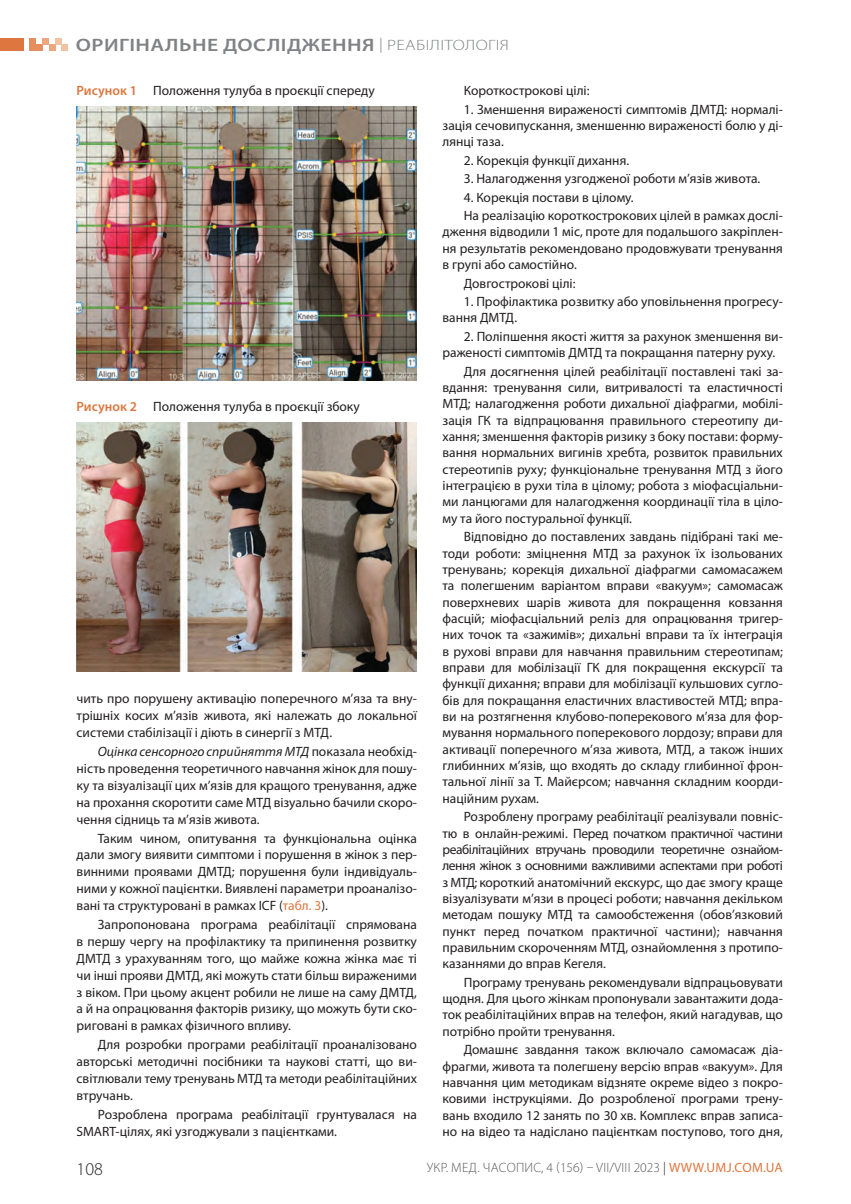
<style>
.page{position:relative;width:851px;height:1204px;background:#fff}
.page>*{position:absolute;margin:0;border:0;box-sizing:border-box;transform-origin:0 0}
.t1{font:600 18px "Myriad Pro";letter-spacing:.02em;color:#808285;scale:1.2 1}
.t2{font:300 18px "Myriad Pro";color:#231f20}
.t3{font:300 15px "Myriad Pro";color:#808285;scale:1.2 1}
.t4{font:13.5px/16.4px "Myriad Pro";color:#231f20;text-align:justify}
.t5{font:300 13.5px "Myriad Pro";letter-spacing:.02em;color:#57585a}
.t6{font:13.5px "Myriad Pro";color:#dd773f}
.s1{font-weight:600;font-size:18px}
.s2{font-weight:600;color:#dd773f}
.s3{font-style:italic}
.s4{color:#dd773f}
.s5{color:#231f20}
.s6{font-weight:400;color:#dd773f}
</style>
<div class="page">
<img style="left:77px;top:106px;width:340px;height:274px">
<img style="left:77px;top:422px;width:340px;height:250px">
<div style="left:0;top:38px;width:23px;height:13px;background:#dd773f"></div>
<svg style="left:62px;top:45px;width:6px;height:6px"></svg>
<svg style="left:49px;top:45px;width:6px;height:6px"></svg>
<div style="left:36px;top:45px;width:7px;height:6px;background:#e58f5f"></div>
<div style="left:55px;top:38px;width:7px;height:7px;background:#f2c3a3"></div>
<div style="left:43px;top:38px;width:6px;height:7px;background:#eca77e"></div>
<div style="left:30px;top:38px;width:6px;height:13px;background:#e58f5f"></div>
<h1 class="t1" style="left:76px;top:34px;width:24px">Оригіна</h1>
<h1 class="t1" style="left:165px;top:34px;width:23px">льне</h1>
<h1 class="t1" style="left:223px;top:34px;width:5px">дос</h1>
<h1 class="t1" style="left:267px;top:34px;width:57px">лідженн</h1>
<p class="t3" style="left:362px;top:36px;width:37px"><span class="s1">я</span>|Реабілітологія</p>
<p class="t4" style="left:77px;top:82px;width:299px"><span class="s2">Рисунок 1</span> ПОЛОЖЕННЯ ТУЛУБА В ПРОЄКЦІЇ СПЕРЕДУ</p>
<p class="t4" style="left:77px;top:398px;width:285px"><span class="s2">Рисунок 2</span> ПОЛОЖЕННЯ ТУЛУБА В ПРОЄКЦІЇ ЗБОКУ</p>
<p class="t4" style="left:77px;top:690px;width:342px;line-height:16.8px">ЧИТЬ ПРО ПОРУШЕНУ АКТИВАЦІЮ ПОПЕРЕЧНОГО М’ЯЗА ТА ВНУ-ТРІШНІХ КОСИХ М’ЯЗІВ ЖИВОТА, ЯКІ НАЛЕЖАТЬ ДО ЛОКАЛЬНОЇ СИСТЕМИ СТАБІЛІЗАЦІЇ І ДІЮТЬ В СИНЕРГІЇ З МТД.</p>
<p class="t4" style="left:77px;top:743px;width:342px;line-height:16.8px;text-indent:21px"><span class="s3">Оцінка сенсорного сприйняття МТД</span> ПОКАЗАЛА НЕОБХІД-НІСТЬ ПРОВЕДЕННЯ ТЕОРЕТИЧНОГО НАВЧАННЯ ЖІНОК ДЛЯ ПОШУ-КУ ТА ВІЗУАЛІЗАЦІЇ ЦИХ М’ЯЗІВ ДЛЯ КРАЩОГО ТРЕНУВАННЯ, АДЖЕ НА ПРОХАННЯ СКОРОТИТИ САМЕ МТД ВІЗУАЛЬНО БАЧИЛИ СКОРО-ЧЕННЯ СІДНИЦЬ ТА М’ЯЗІВ ЖИВОТА.</p>
<p class="t4" style="left:77px;top:829px;width:342px;line-height:16.8px;text-indent:21px">ТАКИМ ЧИНОМ, ОПИТУВАННЯ ТА ФУНКЦІОНАЛЬНА ОЦІНКА ДАЛИ ЗМОГУ ВИЯВИТИ СИМПТОМИ І ПОРУШЕННЯ В ЖІНОК З ПЕР-ВИННИМИ ПРОЯВАМИ ДМТД; ПОРУШЕННЯ БУЛИ ІНДИВІДУАЛЬ-НИМИ У КОЖНОЇ ПАЦІЄНТКИ. ВИЯВЛЕНІ ПАРАМЕТРИ ПРОАНАЛІЗО-ВАНІ ТА СТРУКТУРОВАНІ В РАМКАХ ICF (<span class="s4">ТАБЛ. 3</span>).</p>
<p class="t4" style="left:77px;top:915px;width:342px;line-height:16.8px;text-indent:21px">ЗАПРОПОНОВАНА ПРОГРАМА РЕАБІЛІТАЦІЇ СПРЯМОВАНА В ПЕРШУ ЧЕРГУ НА ПРОФІЛАКТИКУ ТА ПРИПИНЕННЯ РОЗВИТКУ ДМТД З УРАХУВАННЯМ ТОГО, ЩО МАЙЖЕ КОЖНА ЖІНКА МАЄ ТІ ЧИ ІНШІ ПРОЯВИ ДМТД, ЯКІ МОЖУТЬ СТАТИ БІЛЬШ ВИРАЖЕНИМИ З ВІКОМ. ПРИ ЦЬОМУ АКЦЕНТ РОБИЛИ НЕ ЛИШЕ НА САМУ ДМТД, А Й НА ОПРАЦЮВАННЯ ФАКТОРІВ РИЗИКУ, ЩО МОЖУТЬ БУТИ СКО-РИГОВАНІ В РАМКАХ ФІЗИЧНОГО ВПЛИВУ.</p>
<p class="t4" style="left:77px;top:1036px;width:342px;line-height:16.8px;text-indent:21px">ДЛЯ РОЗРОБКИ ПРОГРАМИ РЕАБІЛІТАЦІЇ ПРОАНАЛІЗОВАНО АВТОРСЬКІ МЕТОДИЧНІ ПОСІБНИКИ ТА НАУКОВІ СТАТТІ, ЩО ВИ-СВІТЛЮВАЛИ ТЕМУ ТРЕНУВАНЬ МТД ТА МЕТОДИ РЕАБІЛІТАЦІЙНИХ ВТРУЧАНЬ.</p>
<p class="t4" style="left:77px;top:1105px;width:342px;line-height:16.8px;text-indent:21px">РОЗРОБЛЕНА ПРОГРАМА РЕАБІЛІТАЦІЇ ГРУНТУВАЛАСЯ НА<br>SMART-ЦІЛЯХ, ЯКІ УЗГОДЖУВАЛИ З ПАЦІЄНТКАМИ.</p>
<h1 class="t2" style="left:77px;top:1157px;width:28px">108</h1>
<p class="t4" style="left:463px;top:82px;width:127px">КОРОТКОСТРОКОВІ ЦІЛІ:</p>
<p class="t4" style="left:442px;top:101px;width:342px;text-indent:21px">1. ЗМЕНШЕННЯ ВИРАЖЕНОСТІ СИМПТОМІВ ДМТД: НОРМАЛІ-ЗАЦІЯ СЕЧОВИПУСКАННЯ, ЗМЕНШЕННЮ ВИРАЖЕНОСТІ БОЛЮ У ДІ-ЛЯНЦІ ТАЗА.</p>
<p class="t4" style="left:463px;top:152px;width:167px">2. КОРЕКЦІЯ ФУНКЦІЇ ДИХАННЯ.</p>
<p class="t4" style="left:463px;top:170px;width:298px">3. НАЛАГОДЖЕННЯ УЗГОДЖЕНОЇ РОБОТИ М’ЯЗІВ ЖИВОТА.</p>
<p class="t4" style="left:463px;top:188px;width:320px;line-height:18.5px">4. КОРЕКЦІЯ ПОСТАВИ В ЦІЛОМУ.<br>НА РЕАЛІЗАЦІЮ КОРОТКОСТРОКОВИХ ЦІЛЕЙ В РАМКАХ ДОСЛІ-</p>
<p class="t4" style="left:442px;top:223px;width:342px">ДЖЕННЯ ВІДВОДИЛИ 1 МІС, ПРОТЕ ДЛЯ ПОДАЛЬШОГО ЗАКРІПЛЕН-НЯ РЕЗУЛЬТАТІВ РЕКОМЕНДОВАНО ПРОДОВЖУВАТИ ТРЕНУВАННЯ В ГРУПІ АБО САМОСТІЙНО.</p>
<p class="t4" style="left:463px;top:275px;width:113px">ДОВГОСТРОКОВІ ЦІЛІ:</p>
<p class="t4" style="left:442px;top:293px;width:342px;text-indent:21px">1. ПРОФІЛАКТИКА РОЗВИТКУ АБО УПОВІЛЬНЕННЯ ПРОГРЕСУ-<br>ВАННЯ ДМТД.</p>
<p class="t4" style="left:442px;top:328px;width:342px;text-indent:21px">2. ПОЛІПШЕННЯ ЯКОСТІ ЖИТТЯ ЗА РАХУНОК ЗМЕНШЕННЯ ВИ-<br>РАЖЕНОСТІ СИМПТОМІВ ДМТД ТА ПОКРАЩАННЯ ПАТЕРНУ РУХУ.</p>
<p class="t4" style="left:442px;top:363px;width:342px;text-indent:21px">ДЛЯ ДОСЯГНЕННЯ ЦІЛЕЙ РЕАБІЛІТАЦІЇ ПОСТАВЛЕНІ ТАКІ ЗА-ВДАННЯ: ТРЕНУВАННЯ СИЛИ, ВИТРИВАЛОСТІ ТА ЕЛАСТИЧНОСТІ МТД; НАЛАГОДЖЕННЯ РОБОТИ ДИХАЛЬНОЇ ДІАФРАГМИ, МОБІЛІ-ЗАЦІЯ ГК ТА ВІДПРАЦЮВАННЯ ПРАВИЛЬНОГО СТЕРЕОТИПУ ДИ-ХАННЯ; ЗМЕНШЕННЯ ФАКТОРІВ РИЗИКУ З БОКУ ПОСТАВИ: ФОРМУ-ВАННЯ НОРМАЛЬНИХ ВИГИНІВ ХРЕБТА, РОЗВИТОК ПРАВИЛЬНИХ СТЕРЕОТИПІВ РУХУ; ФУНКЦІОНАЛЬНЕ ТРЕНУВАННЯ МТД З ЙОГО ІНТЕГРАЦІЄЮ В РУХИ ТІЛА В ЦІЛОМУ; РОБОТА З МІОФАСЦІАЛЬНИ-МИ ЛАНЦЮГАМИ ДЛЯ НАЛАГОДЖЕННЯ КООРДИНАЦІЇ ТІЛА В ЦІЛО-МУ ТА ЙОГО ПОСТУРАЛЬНОЇ ФУНКЦІЇ.</p>
<p class="t4" style="left:442px;top:528px;width:342px;text-indent:21px">ВІДПОВІДНО ДО ПОСТАВЛЕНИХ ЗАВДАНЬ ПІДІБРАНІ ТАКІ МЕ-ТОДИ РОБОТИ: ЗМІЦНЕННЯ МТД ЗА РАХУНОК ЇХ ІЗОЛЬОВАНИХ ТРЕНУВАНЬ; КОРЕКЦІЯ ДИХАЛЬНОЇ ДІАФРАГМИ САМОМАСАЖЕМ ТА ПОЛЕГШЕНИМ ВАРІАНТОМ ВПРАВИ «ВАКУУМ»; САМОМАСАЖ ПОВЕРХНЕВИХ ШАРІВ ЖИВОТА ДЛЯ ПОКРАЩЕННЯ КОВЗАННЯ ФАСЦІЙ; МІОФАСЦІАЛЬНИЙ РЕЛІЗ ДЛЯ ОПРАЦЮВАННЯ ТРИГЕР-НИХ ТОЧОК ТА «ЗАЖИМІВ»; ДИХАЛЬНІ ВПРАВИ ТА ЇХ ІНТЕГРАЦІЯ В РУХОВІ ВПРАВИ ДЛЯ НАВЧАННЯ ПРАВИЛЬНИМ СТЕРЕОТИПАМ; ВПРАВИ ДЛЯ МОБІЛІЗАЦІЇ ГК ДЛЯ ПОКРАЩЕННЯ ЕКСКУРСІЇ ТА ФУНКЦІЇ ДИХАННЯ; ВПРАВИ ДЛЯ МОБІЛІЗАЦІЇ КУЛЬШОВИХ СУГЛО-БІВ ДЛЯ ПОКРАЩАННЯ ЕЛАСТИЧНИХ ВЛАСТИВОСТЕЙ МТД; ВПРА-ВИ НА РОЗТЯГНЕННЯ КЛУБОВО-ПОПЕРЕКОВОГО М’ЯЗА ДЛЯ ФОР-МУВАННЯ НОРМАЛЬНОГО ПОПЕРЕКОВОГО ЛОРДОЗУ; ВПРАВИ ДЛЯ АКТИВАЦІЇ ПОПЕРЕЧНОГО М’ЯЗА ЖИВОТА, МТД, А ТАКОЖ ІНШИХ ГЛИБИННИХ М’ЯЗІВ, ЩО ВХОДЯТЬ ДО СКЛАДУ ГЛИБИННОЇ ФРОН-ТАЛЬНОЇ ЛІНІЇ ЗА Т. МАЙЄРСОМ; НАВЧАННЯ СКЛАДНИМ КООРДИ-НАЦІЙНИМ РУХАМ.</p>
<p class="t4" style="left:442px;top:808px;width:342px;text-indent:21px">РОЗРОБЛЕНУ ПРОГРАМУ РЕАБІЛІТАЦІЇ РЕАЛІЗУВАЛИ ПОВНІС-ТЮ В ОНЛАЙН-РЕЖИМІ. ПЕРЕД ПОЧАТКОМ ПРАКТИЧНОЇ ЧАСТИНИ РЕАБІЛІТАЦІЙНИХ ВТРУЧАНЬ ПРОВОДИЛИ ТЕОРЕТИЧНЕ ОЗНАЙОМ-ЛЕННЯ ЖІНОК З ОСНОВНИМИ ВАЖЛИВИМИ АСПЕКТАМИ ПРИ РОБОТІ З МТД; КОРОТКИЙ АНАТОМІЧНИЙ ЕКСКУРС, ЩО ДАЄ ЗМОГУ КРАЩЕ ВІЗУАЛІЗУВАТИ М’ЯЗИ В ПРОЦЕСІ РОБОТИ; НАВЧАННЯ ДЕКІЛЬКОМ МЕТОДАМ ПОШУКУ МТД ТА САМООБСТЕЖЕННЯ (ОБОВ’ЯЗКОВИЙ ПУНКТ ПЕРЕД ПОЧАТКОМ ПРАКТИЧНОЇ ЧАСТИНИ); НАВЧАННЯ ПРАВИЛЬНИМ СКОРОЧЕННЯМ МТД, ОЗНАЙОМЛЕННЯ З ПРОТИПО-КАЗАННЯМИ ДО ВПРАВ КЕГЕЛЯ.</p>
<p class="t4" style="left:442px;top:973px;width:342px;text-indent:21px">ПРОГРАМУ ТРЕНУВАНЬ РЕКОМЕНДУВАЛИ ВІДПРАЦЬОВУВАТИ ЩОДНЯ. ДЛЯ ЦЬОГО ЖІНКАМ ПРОПОНУВАЛИ ЗАВАНТАЖИТИ ДОДА-ТОК РЕАБІЛІТАЦІЙНИХ ВПРАВ НА ТЕЛЕФОН, ЯКИЙ НАГАДУВАВ, ЩО ПОТРІБНО ПРОЙТИ ТРЕНУВАННЯ.</p>
<p class="t4" style="left:442px;top:1041px;width:342px;text-indent:21px">ДОМАШНЄ ЗАВДАННЯ ТАКОЖ ВКЛЮЧАЛО САМОМАСАЖ ДІА-ФРАГМИ, ЖИВОТА ТА ПОЛЕГШЕНУ ВЕРСІЮ ВПРАВ «ВАКУУМ». ДЛЯ НАВЧАННЯ ЦИМ МЕТОДИКАМ ВІДЗНЯТЕ ОКРЕМЕ ВІДЕО З ПОКРО-КОВИМИ ІНСТРУКЦІЯМИ. ДО РОЗРОБЛЕНОЇ ПРОГРАМИ ТРЕНУ-ВАНЬ ВХОДИЛО 12 ЗАНЯТЬ ПО 30 ХВ. КОМПЛЕКС ВПРАВ ЗАПИСА-НО НА ВІДЕО ТА НАДІСЛАНО ПАЦІЄНТКАМ ПОСТУПОВО, ТОГО ДНЯ,</p>
<p class="t5" style="left:427px;top:1158px;width:247px">УКР. МЕД. ЧАСОПИС, 4 (156) – VII/VIII 2023 <span class="s5">|</span> <span class="s6">WWW</span></p>
<p class="t6" style="left:703px;top:1158px;width:41px">.UMJ.COM</p>
<p class="t6" style="left:763px;top:1158px;width:12px">.UA</p>
</div>
